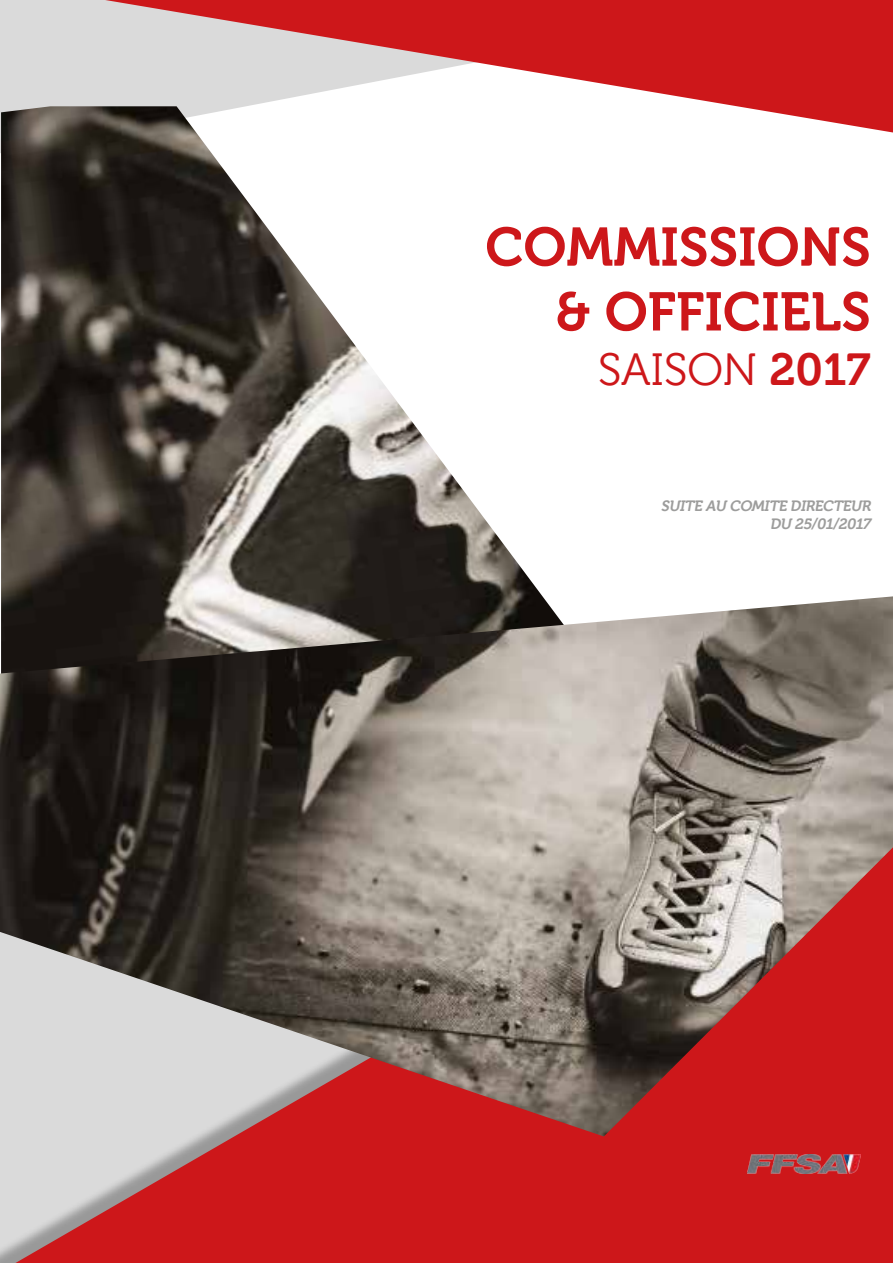
<style>
.page{position:relative;width:893px;height:1263px;background:#fff}
.page>*{position:absolute;margin:0;border:0;box-sizing:border-box;transform-origin:0 0}
.t1{font:54px/64.8px "Museo 700";color:#cd171a;text-align:right}
.t2{font:45px "Museo 300";color:#cd171a}
.t3{font:italic 15px/18px "Museo 700";color:#9d9d9c;text-align:right}
.s1{font-family:"Museo 700"}
</style>
<div class="page">
<div style="left:0;top:0;width:105px;height:153px;background:#dadada"></div>
<svg style="left:15px;top:1136px;width:878px;height:127px;background:#cc2e30"></svg>
<svg style="left:105px;top:0;width:788px;height:132px;fill:#cd171a"></svg>
<img style="left:747px;top:1154px;width:113px;height:19px">
<img style="left:1px;top:106px;width:666px;height:490px">
<img style="left:0;top:596px;width:893px;height:540px">
<h1 class="t1" style="left:485px;top:215px;width:387px">COMMISSIONS &amp; OFFICIELS</h1>
<h2 class="t2" style="left:598px;top:345px;width:274px">SAISON <span class="s1">2017</span></h2>
<p class="t3" style="left:661px;top:497px;width:214px">SUITE AU COMITE DIRECTEUR<br>DU 25/01/2017</p>
</div>
